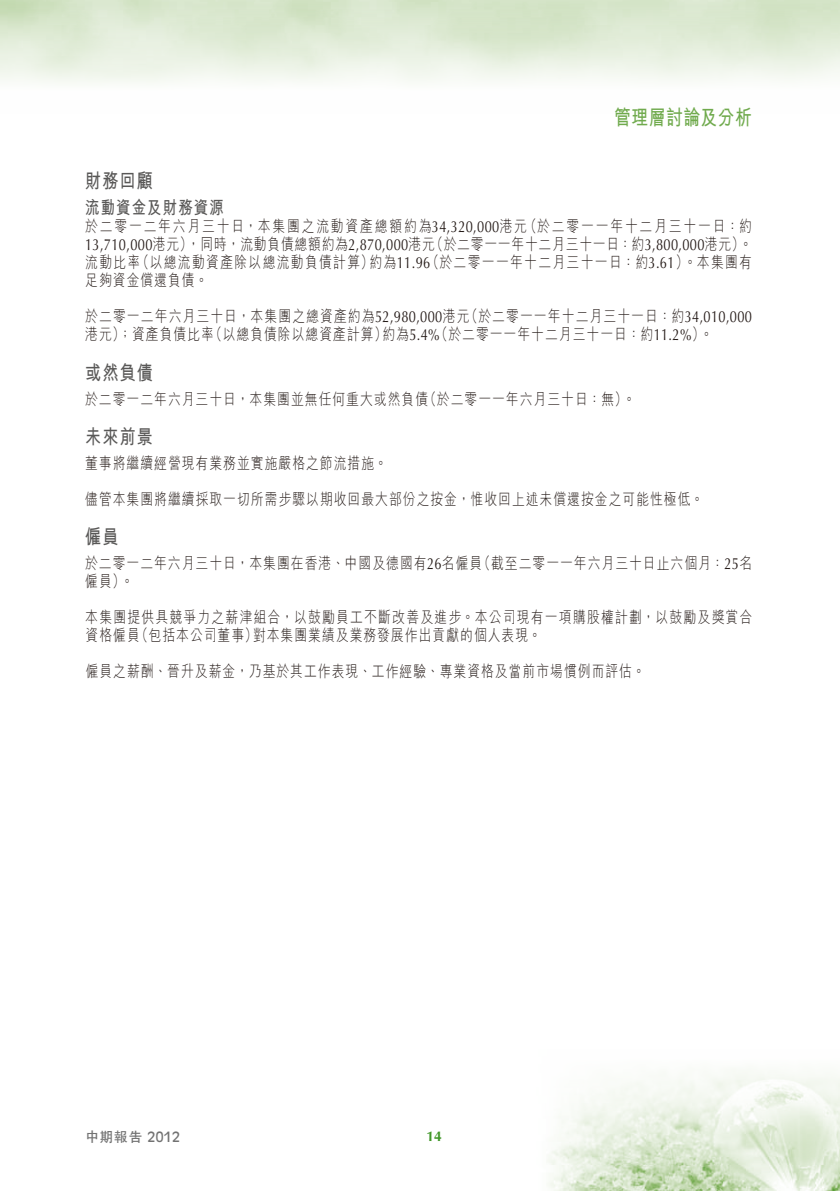
<style>
.page{position:relative;width:840px;height:1191px;background:#fff}
.page>*{position:absolute;margin:0;border:0;box-sizing:border-box;transform-origin:0 0}
.t1{font:700 21px "M Hei HK";letter-spacing:.03em;color:#70aa4d;scale:.8 1}
.t2{font:700 20px "M Hei HK";letter-spacing:.08em;color:#595857;scale:.8 1}
.t3{font:700 18px "M Hei HK";letter-spacing:.08em;color:#595857;scale:.8 1}
.t4{font:300 16px/18px "M Hei HK";letter-spacing:.08em;color:#231916;scale:.8 1}
.t5{font:300 16px/18px "M Hei HK";letter-spacing:.14em;color:#231916;scale:.8 1}
.t6{font:16px "Optima LT Std";letter-spacing:.03em;color:#231916;scale:.8 1}
.t7{font:300 16px "M Hei HK";letter-spacing:.1em;color:#231916;scale:.8 1}
.t8{font:700 14px "C Hei 2 HK";color:#727272}
.t9{font:700 14px "Optima LT Std";color:#419729}
.s1{font-family:"Optima LT Std";font-weight:400}
.s2{font-family:"M Hei HK";font-weight:300}
.s3{font-family:"Antique Olive Std";font-weight:400}
</style>
<div class="page">
<img style="left:547px;top:1070px;width:292px;height:121px">
<p class="t2" style="left:85px;top:166px;width:86px">財務回顧</p>
<p class="t3" style="left:85px;top:194px;width:175px">流動資金及財務資源</p>
<h1 class="t1" style="left:614px;top:102px;width:174px">管理層討論及分析</h1>
<p class="t5" style="left:523px;top:217px;width:286px">（於二零一一年十二月三十一日：約</p>
<p class="t5" style="left:430px;top:217px;width:403px;text-indent:-345px">於二零一二年六月三十日，本集團之流動資產總額約為<span class="s1">34,320,000</span>港元<br>（於二零一一年十二月三十一日：約<span class="s1">3,800,000</span>港元 。(</p>
<p class="t6" style="left:85px;top:236px;width:438px">13,710,000<span class="s2">港元 ，） 同時，流動負債總額約為</span>2,870,000<span class="s2">港元</span></p>
<p class="t7" style="left:136px;top:251px;width:297px">（以總流動資產除以總流動負債計算）</p>
<p class="t7" style="left:426px;top:251px;width:408px">（於二零一一年十二月三十一日：約<span class="s1">3.61</span>）。本集團有</p>
<p class="t4" style="left:85px;top:253px;width:155px">流動比率<br>足夠資金償還負債。</p>
<p class="t6" style="left:369px;top:254px;width:77px"><span class="s2">約為</span>11.96</p>
<p class="t4" style="left:465px;top:307px;width:360px">（於二零一一年十二月三十一日：約<span class="s1">34,010,000</span></p>
<p class="t4" style="left:435px;top:307px;width:348px;text-indent:-350px">於二零一二年六月三十日，本集團之總資產約為<span class="s1">52,980,000</span>港元<br>（於二零一一年十二月三十一日：約<span class="s1">11.2%</span> 。(</p>
<p class="t4" style="left:85px;top:325px;width:162px">港元）；資產負債比率</p>
<p class="t2" style="left:85px;top:358px;width:86px">或然負債</p>
<p class="t4" style="left:209px;top:325px;width:223px">（以總負債除以總資產計算）</p>
<p class="t6" style="left:382px;top:326px;width:73px"><span class="s2">約為</span>5.4%</p>
<p class="t4" style="left:423px;top:389px;width:266px">（於二零一一年六月三十日：無 。(</p>
<p class="t4" style="left:85px;top:389px;width:430px">於二零一二年六月三十日，本集團並無任何重大或然負債</p>
<p class="t2" style="left:85px;top:422px;width:86px">未來前景</p>
<p class="t4" style="left:85px;top:453px;width:379px">董事將繼續經營現有業務並實施嚴格之節流措施。</p>
<p class="t4" style="left:85px;top:489px;width:774px">儘管本集團將繼續採取一切所需步驟以期收回最大部份之按金，惟收回上述未償還按金之可能性極低。</p>
<p class="t2" style="left:85px;top:522px;width:43px">僱員</p>
<p class="t4" style="left:477px;top:553px;width:344px">（截至二零一一年六月三十日止六個月：<span class="s1">25</span>名</p>
<p class="t4" style="left:85px;top:553px;width:498px">於二零一二年六月三十日，本集團在香港、中國及德國有<span class="s1">26</span>名僱員僱員 。(</p>
<p class="t4" style="left:253px;top:607px;width:625px;text-indent:-167px">本集團提供具競爭力之薪津組合，以鼓勵員工不斷改善及進步。本公司現有一項購股權計劃，以鼓勵及獎賞合對本集團業績及業務發展作出貢獻的個人表現。</p>
<p class="t4" style="left:135px;top:625px;width:154px">（包括本公司董事）</p>
<p class="t4" style="left:86px;top:625px;width:69px">資格僱員</p>
<p class="t4" style="left:86px;top:661px;width:700px">僱員之薪酬、晉升及薪金，乃基於其工作表現、工作經驗、專業資格及當前市場慣例而評估。</p>
<p class="t8" style="left:85px;top:1126px;width:96px">中期報告 <span class="s3">2012</span></p>
<p class="t9" style="left:426px;top:1127px;width:17px">14</p>
</div>
